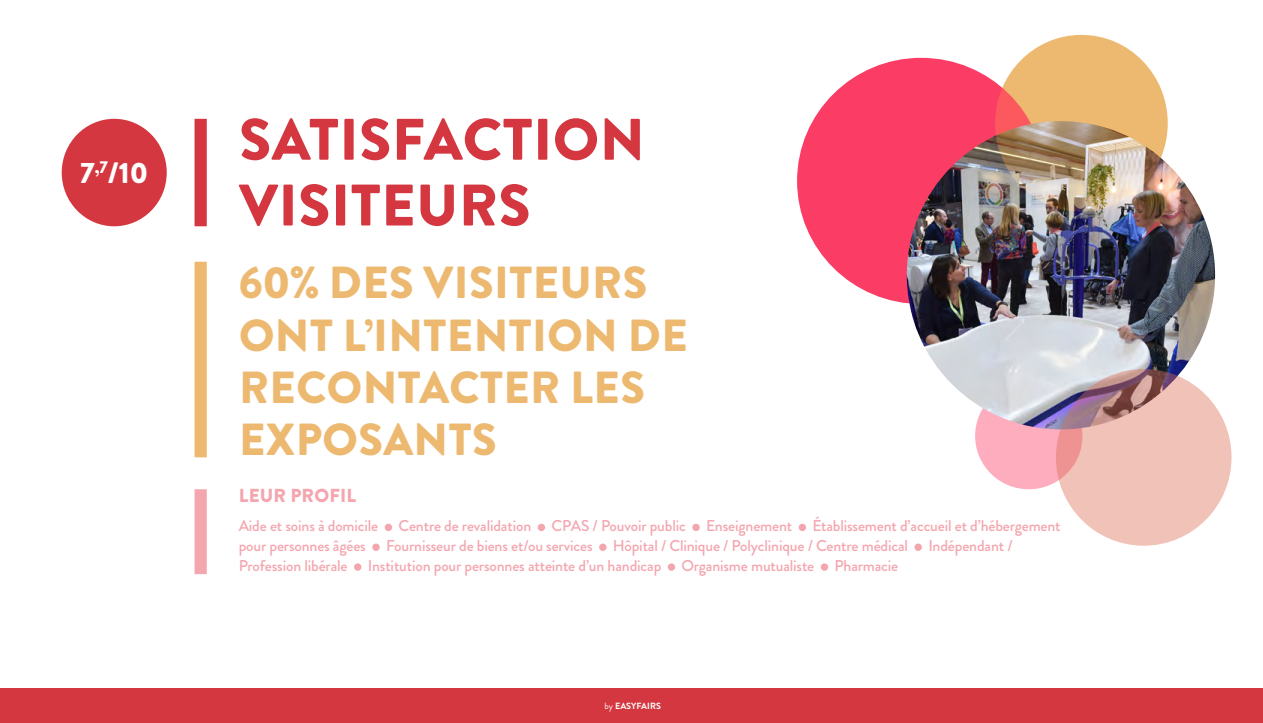
<style>
.page{position:relative;width:1263px;height:723px;background:#fff}
.page>*{position:absolute;margin:0;border:0;box-sizing:border-box;transform-origin:0 0}
.t1{font:900 58.5px/65.7px "Brandon Grotesque";letter-spacing:.01em;color:#d43740}
.t2{font:900 44.85px/52.2px "Brandon Grotesque";letter-spacing:.01em;color:#edb970}
.t3{font:900 29.4px "Brandon Grotesque";color:#fff}
.t4{font:900 18.75px "Brandon Grotesque";letter-spacing:.01em;color:#f4a6af}
.t5{font:500 15.6px "Brandon Grotesque";letter-spacing:-.01em;color:#f4a6af}
.t6{font:700 9px "Brandon Grotesque";color:#fff}
.s1{font-weight:400}
</style>
<div class="page">
<div style="left:385px;top:524px;width:7px;height:7px;background:#f4a6af;border-radius:50%"></div>
<div style="left:538px;top:524px;width:7px;height:7px;background:#f4a6af;border-radius:50%"></div>
<div style="left:692px;top:524px;width:8px;height:7px;background:#f4a6af;border-radius:50%"></div>
<div style="left:799px;top:524px;width:7px;height:7px;background:#f4a6af;border-radius:50%"></div>
<div style="left:372px;top:543px;width:8px;height:8px;background:#f4a6af;border-radius:50%"></div>
<div style="left:599px;top:543px;width:7px;height:8px;background:#f4a6af;border-radius:50%"></div>
<div style="left:914px;top:543px;width:8px;height:8px;background:#f4a6af;border-radius:50%"></div>
<div style="left:354px;top:563px;width:7px;height:8px;background:#f4a6af;border-radius:50%"></div>
<div style="left:668px;top:563px;width:7px;height:8px;background:#f4a6af;border-radius:50%"></div>
<div style="left:821px;top:563px;width:7px;height:8px;background:#f4a6af;border-radius:50%"></div>
<div style="left:195px;top:119px;width:12px;height:107px;background:#d43740"></div>
<div style="left:195px;top:262px;width:12px;height:195px;background:#edb970"></div>
<div style="left:195px;top:489px;width:12px;height:85px;background:#f4a6af"></div>
<div style="left:975px;top:382px;width:107px;height:107px;background:#fdadbe;border-radius:50%"></div>
<div style="left:797px;top:58px;width:248px;height:246px;background:#fb3d66;border-radius:50%"></div>
<img style="left:907px;top:121px;width:308px;height:308px;border-radius:154px">
<svg style="left:1056px;top:369px;width:175px;height:177px;background:#e3b3ac"></svg>
<img style="left:995px;top:35px;width:173px;height:177px;border-radius:50%">
<div style="left:0;top:689px;width:1263px;height:34px;background:#d53740"></div>
<div style="left:62px;top:119px;width:105px;height:107px;background:#d43740;border-radius:50%"></div>
<h3 class="t3" style="left:80px;top:152px;width:70px">7<sup>,7</sup>/10</h3>
<h1 class="t1" style="left:239px;top:107px;width:407px">SATISFACTION<br>VISITEURS</h1>
<h2 class="t2" style="left:239px;top:257px;width:450px">60% DES VISITEURS<br>ONT L’INTENTION DE<br>RECONTACTER LES<br>EXPOSANTS</h2>
<p class="t4" style="left:239px;top:483px;width:119px">LEUR PROFIL</p>
<p class="t5" style="left:239px;top:515px;width:141px">Aide et soins à domicile</p>
<p class="t5" style="left:399px;top:515px;width:134px">Centre de revalidation</p>
<p class="t5" style="left:551px;top:515px;width:136px">CPAS / Pouvoir public</p>
<p class="t5" style="left:706px;top:515px;width:88px">Enseignement</p>
<p class="t5" style="left:812px;top:515px;width:250px">Établissement d’accueil et d’hébergement</p>
<p class="t5" style="left:239px;top:535px;width:129px">pour personnes âgées</p>
<p class="t5" style="left:386px;top:535px;width:208px">Fournisseur de biens et/ou services</p>
<p class="t5" style="left:613px;top:535px;width:297px">Hôpital / Clinique / Polyclinique / Centre médical</p>
<p class="t5" style="left:928px;top:535px;width:86px">Indépendant /</p>
<p class="t5" style="left:239px;top:555px;width:110px">Profession libérale</p>
<p class="t5" style="left:368px;top:555px;width:295px">Institution pour personnes atteinte d’un handicap</p>
<p class="t5" style="left:681px;top:555px;width:134px">Organisme mutualiste</p>
<p class="t5" style="left:834px;top:555px;width:65px">Pharmacie</p>
<p class="t6" style="left:604px;top:700px;width:58px"><span class="s1">by</span> EASYFAIRS</p>
</div>
